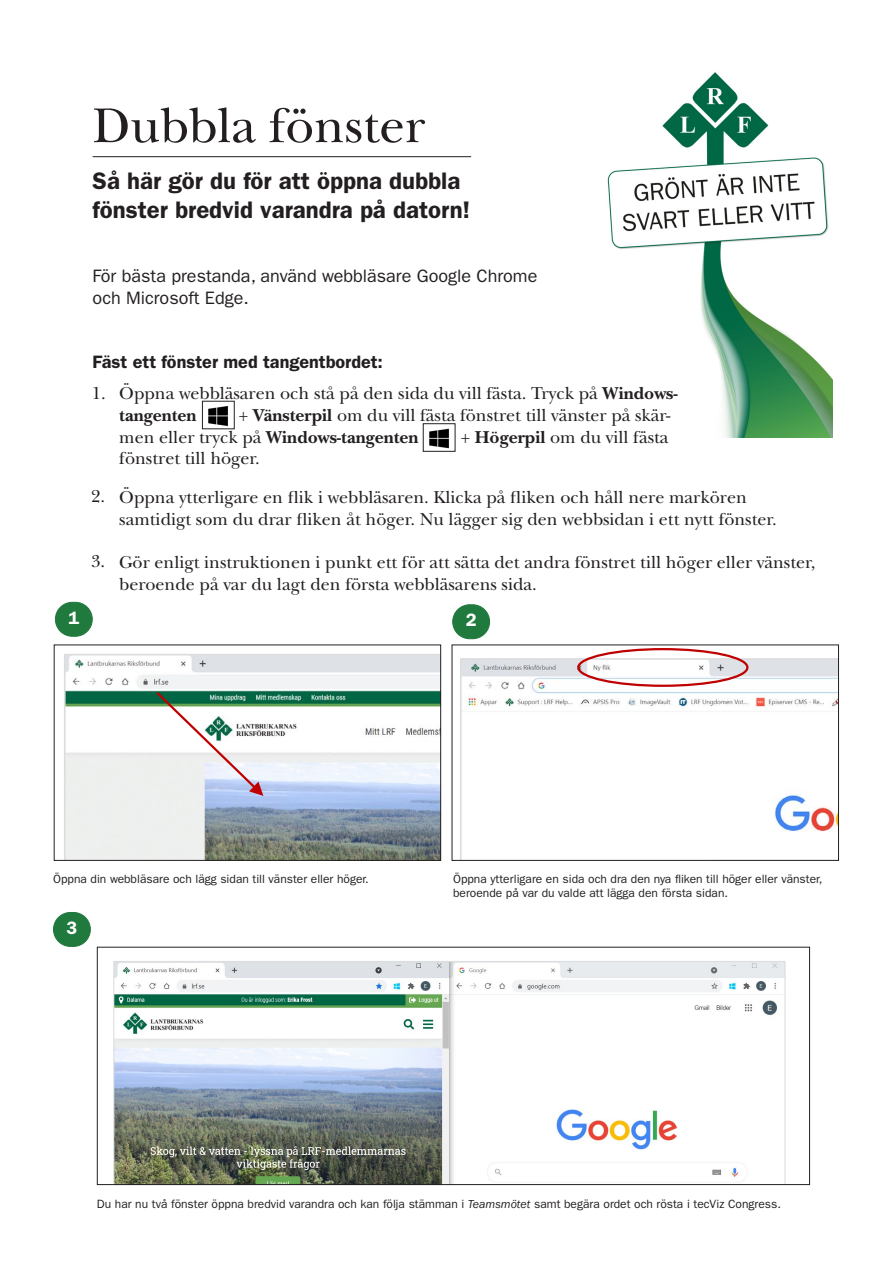
<style>
.page{position:relative;width:893px;height:1263px;background:#fff}
.page>*{position:absolute;margin:0;border:0;box-sizing:border-box;transform-origin:0 0}
.t1{font:51px "New Baskerville Std";color:#231f20}
.t2{font:600 24px/28.8px "ITC Franklin Gothic Std";color:#231f20}
.t3{font:18px/21.6px "New Baskerville Std";color:#231f20}
.t4{font:18px/21.6px "ITC Franklin Gothic Std";color:#231f20}
.t5{font:600 18px "ITC Franklin Gothic Std";color:#231f20}
.t6{font:600 18px "ITC Franklin Gothic Std";color:#fff}
.t7{font:12px/14.4px "ITC Franklin Gothic Std";color:#231f20}
.s1{font-weight:700}
.s2{font-style:italic}
</style>
<div class="page">
<img style="left:607px;top:72px;width:225px;height:366px">
<img style="left:429px;top:428px;width:20px;height:21px">
<svg style="left:64px;top:654px;width:375px;height:205px"></svg>
<svg style="left:154px;top:690px;width:109px;height:106px"></svg>
<div style="left:54px;top:644px;width:387px;height:217px;border:1px solid #231f20"></div>
<div style="left:55px;top:602px;width:37px;height:34px;background:#20793d;border-radius:17px"></div>
<div style="left:55px;top:602px;width:38px;height:35px;border:1px solid #20793d;border-radius:17px"></div>
<svg style="left:460px;top:658px;width:377px;height:201px"></svg>
<div style="left:577px;top:648px;width:171px;height:39px;border:2px solid #c00000;border-radius:50%"></div>
<div style="left:452px;top:644px;width:387px;height:217px;border:1px solid #231f20"></div>
<div style="left:453px;top:605px;width:37px;height:34px;background:#20793d;border-radius:17px"></div>
<div style="left:452px;top:604px;width:38px;height:35px;border:1px solid #20793d;border-radius:17px"></div>
<img style="left:113px;top:961px;width:673px;height:222px">
<div style="left:97px;top:947px;width:713px;height:238px;border:1px solid #231f20"></div>
<img style="left:208px;top:406px;width:20px;height:21px">
<div style="left:53px;top:912px;width:37px;height:34px;background:#20793d;border-radius:17px"></div>
<div style="left:53px;top:912px;width:38px;height:35px;border:1px solid #20793d;border-radius:17px"></div>
<hr style="left:93px;top:156px;width:378px;height:1px;background:#231f20">
<p class="t1" style="left:93px;top:96px;width:334px">Dubbla fönster</p>
<p class="t2" style="left:93px;top:166px;width:379px">Så här gör du för att öppna dubbla fönster bredvid varandra på datorn!</p>
<p class="t4" style="left:93px;top:265px;width:446px">För bästa prestanda, använd webbläsare Google Chrome och Microsoft Edge.</p>
<p class="t5" style="left:93px;top:352px;width:292px">Fäst ett fönster med tangentbordet:</p>
<p class="t3" style="left:119px;top:383px;width:560px">Öppna webbläsaren och stå på den sida du vill fästa. Tryck på <span class="s1">Windows&shy;tangenten</span></p>
<p class="t3" style="left:92px;top:383px;width:16px">1.</p>
<p class="t3" style="left:119px;top:404px;width:553px;text-indent:120px">+ <span class="s1">Vänsterpil</span> om du vill fästa fönstret till vänster på skär&shy;men eller tryck på <span class="s1">Windows-tangenten</span></p>
<p class="t3" style="left:461px;top:426px;width:209px">+ <span class="s1">Högerpil</span> om du vill fästa</p>
<p class="t3" style="left:91px;top:486px;width:16px">2.</p>
<p class="t3" style="left:91px;top:551px;width:16px">3.</p>
<p class="t3" style="left:119px;top:448px;width:142px">fönstret till höger.</p>
<p class="t3" style="left:119px;top:487px;width:659px">Öppna ytterligare en flik i webbläsaren. Klicka på fliken och håll nere markören samtidigt som du drar fliken åt höger. Nu lägger sig den webbsidan i ett nytt fönster.</p>
<p class="t3" style="left:119px;top:552px;width:698px">Gör enligt instruktionen i punkt ett för att sätta det andra fönstret till höger eller vänster, beroende på var du lagt den första webbläsarens sida.</p>
<p class="t6" style="left:68px;top:607px;width:12px">1</p>
<p class="t6" style="left:466px;top:610px;width:12px">2</p>
<p class="t7" style="left:53px;top:872px;width:317px">Öppna din webbläsare och lägg sidan till vänster eller höger.</p>
<p class="t7" style="left:453px;top:872px;width:371px">Öppna ytterligare en sida och dra den nya fliken till höger eller vänster, beroende på var du valde att lägga den första sidan.</p>
<p class="t6" style="left:67px;top:917px;width:12px">3</p>
<p class="t7" style="left:97px;top:1197px;width:685px">Du har nu två fönster öppna bredvid varandra och kan följa stämman i <span class="s2">Teamsmötet</span> samt begära ordet och rösta i tecViz Congress.</p>
</div>
